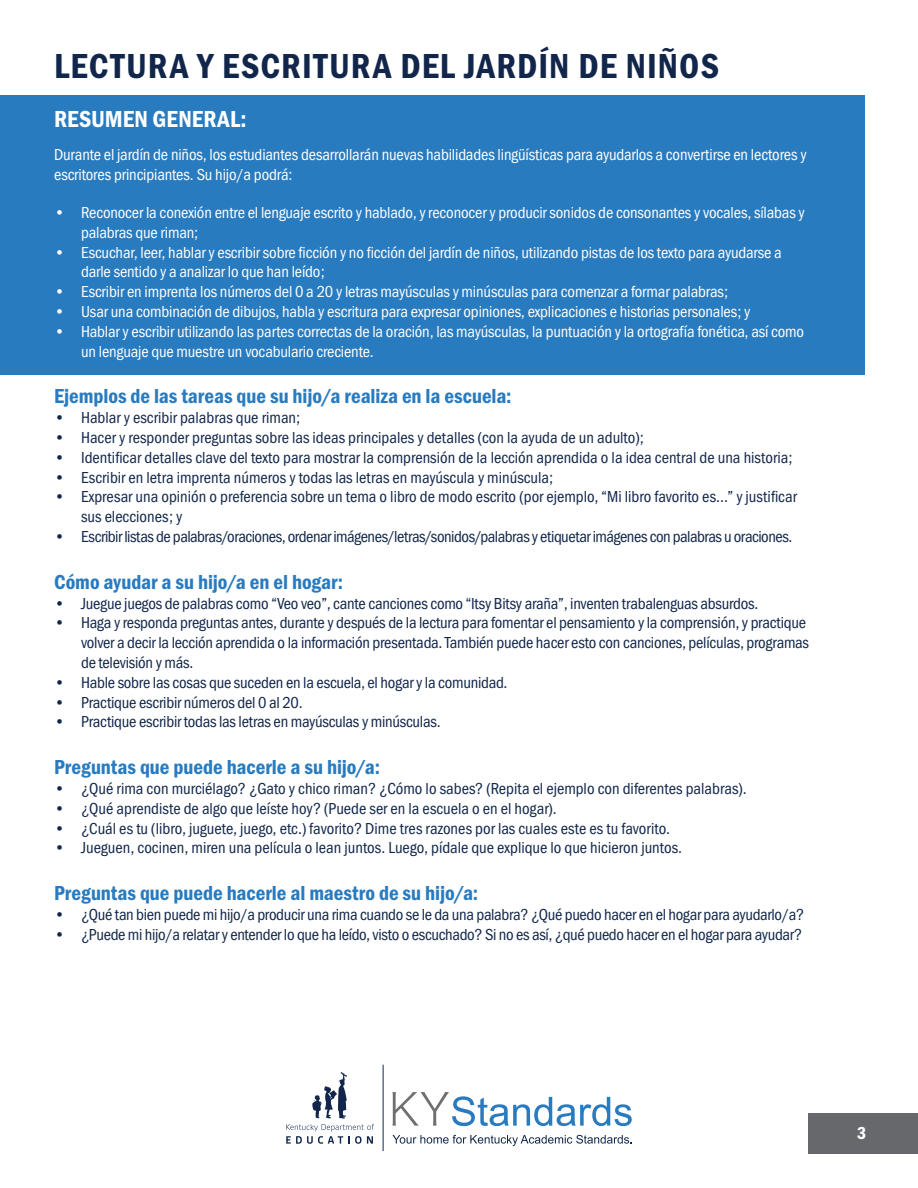
<style>
.page{position:relative;width:918px;height:1188px;background:#fff}
.page>*{position:absolute;margin:0;border:0;box-sizing:border-box;transform-origin:0 0}
.H2_Other{font:36px "Franklin Gothic URW Con Dem";letter-spacing:.03em;color:#11264a}
.H3_Other{font:24px "Franklin Gothic URW Con Dem";letter-spacing:.005em;color:#fff}
.t1{font:21px "Franklin Gothic URW Con Dem";letter-spacing:-.005em;color:#297bc0}
.t2{font:18px "Franklin Gothic URW Con Dem";color:#fff}
.t3{font:16.5px/19.8px "Franklin Gothic URW Cond";letter-spacing:-.005em;color:#11264a}
.t4{font:16.5px/19.8px "Franklin Gothic URW Cond";letter-spacing:-.01em;color:#fff}
.t5{font:16.5px "Franklin Gothic URW Cond";letter-spacing:-.03em;color:#11264a}
</style>
<div class="page">
<div style="left:809px;top:1114px;width:109px;height:40px;background:#67686b"></div>
<div style="left:0;top:95px;width:864px;height:280px;background:#297bc0"></div>
<svg style="left:392px;top:1092px;width:240px;height:34px"></svg>
<svg style="left:393px;top:1135px;width:239px;height:11px"></svg>
<svg style="left:286px;top:1072px;width:88px;height:72px"></svg>
<hr style="left:383px;top:1065px;width:1px;height:86px;background:#11274a">
<h2 class="H2_Other" style="left:54px;top:42px;width:666px">LECTURA Y ESCRITURA DEL JARDÍN DE NIÑOS</h2>
<h3 class="H3_Other" style="left:54px;top:103px;width:194px">RESUMEN GENERAL:</h3>
<p class="t4" style="left:54px;top:144px;width:754px">Durante el jardín de niños, los estudiantes desarrollarán nuevas habilidades lingüísticas para ayudarlos a convertirse en lectores y escritores principiantes. Su hijo/a podrá:</p>
<p class="t4" style="left:81px;top:201px;width:725px;text-indent:-27px">• Reconocer la conexión entre el lenguaje escrito y hablado, y reconocer y producir sonidos de consonantes y vocales, sílabas y palabras que riman;</p>
<p class="t4" style="left:81px;top:241px;width:702px;text-indent:-27px">• Escuchar, leer, hablar y escribir sobre ficción y no ficción del jardín de niños, utilizando pistas de los texto para ayudarse a darle sentido y a analizar lo que han leído;</p>
<p class="t4" style="left:54px;top:281px;width:676px">• Escribir en imprenta los números del 0 a 20 y letras mayúsculas y minúsculas para comenzar a formar palabras;</p>
<p class="t4" style="left:54px;top:300px;width:698px">• Usar una combinación de dibujos, habla y escritura para expresar opiniones, explicaciones e historias personales; y</p>
<p class="t4" style="left:81px;top:320px;width:725px;text-indent:-27px">• Hablar y escribir utilizando las partes correctas de la oración, las mayúsculas, la puntuación y la ortografía fonética, así como un lenguaje que muestre un vocabulario creciente.</p>
<h4 class="t1" style="left:54px;top:382px;width:459px">Ejemplos de las tareas que su hijo/a realiza en la escuela:</h4>
<p class="t3" style="left:54px;top:407px;width:248px">• Hablar y escribir palabras que riman;</p>
<p class="t3" style="left:54px;top:426px;width:591px">• Hacer y responder preguntas sobre las ideas principales y detalles (con la ayuda de un adulto);</p>
<p class="t3" style="left:54px;top:446px;width:740px">• Identificar detalles clave del texto para mostrar la comprensión de la lección aprendida o la idea central de una historia;</p>
<p class="t3" style="left:54px;top:466px;width:500px">• Escribir en letra imprenta números y todas las letras en mayúscula y minúscula;</p>
<p class="t3" style="left:81px;top:486px;width:717px;text-indent:-27px">• Expresar una opinión o preferencia sobre un tema o libro de modo escrito (por ejemplo, “Mi libro favorito es...” y justificar sus elecciones; y</p>
<p class="t5" style="left:54px;top:525px;width:740px">• Escribir listas de palabras/oraciones, ordenar imágenes/letras/sonidos/palabras y etiquetar imágenes con palabras u oraciones.</p>
<h4 class="t1" style="left:54px;top:568px;width:290px">Cómo ayudar a su hijo/a en el hogar:</h4>
<p class="t3" style="left:54px;top:592px;width:706px">• Juegue juegos de palabras como “Veo veo”, cante canciones como “Itsy Bitsy araña”, inventen trabalenguas absurdos.</p>
<p class="t3" style="left:81px;top:612px;width:729px;text-indent:-27px">• Haga y responda preguntas antes, durante y después de la lectura para fomentar el pensamiento y la comprensión, y practique volver a decir la lección aprendida o la información presentada. También puede hacer esto con canciones, películas, programas de televisión y más.</p>
<p class="t3" style="left:54px;top:671px;width:455px">• Hable sobre las cosas que suceden en la escuela, el hogar y la comunidad.</p>
<p class="t3" style="left:54px;top:691px;width:250px">• Practique escribir números del 0 al 20.</p>
<p class="t3" style="left:54px;top:711px;width:388px">• Practique escribir todas las letras en mayúsculas y minúsculas.</p>
<h4 class="t1" style="left:54px;top:753px;width:328px">Preguntas que puede hacerle a su hijo/a:</h4>
<p class="t3" style="left:54px;top:777px;width:694px">• ¿Qué rima con murciélago? ¿Gato y chico riman? ¿Cómo lo sabes? (Repita el ejemplo con diferentes palabras).</p>
<p class="t3" style="left:54px;top:797px;width:504px">• ¿Qué aprendiste de algo que leíste hoy? (Puede ser en la escuela o en el hogar).</p>
<p class="t3" style="left:54px;top:817px;width:617px">• ¿Cuál es tu (libro, juguete, juego, etc.) favorito? Dime tres razones por las cuales este es tu favorito.</p>
<p class="t3" style="left:54px;top:837px;width:630px">• Jueguen, cocinen, miren una película o lean juntos. Luego, pídale que explique lo que hicieron juntos.</p>
<h4 class="t1" style="left:54px;top:879px;width:426px">Preguntas que puede hacerle al maestro de su hijo/a:</h4>
<p class="t3" style="left:54px;top:903px;width:752px">• ¿Qué tan bien puede mi hijo/a producir una rima cuando se le da una palabra? ¿Qué puedo hacer en el hogar para ayudarlo/a?</p>
<p class="t3" style="left:54px;top:923px;width:750px">• ¿Puede mi hijo/a relatar y entender lo que ha leído, visto o escuchado? Si no es así, ¿qué puedo hacer en el hogar para ayudar?</p>
<p class="t2" style="left:857px;top:1121px;width:11px">3</p>
</div>
